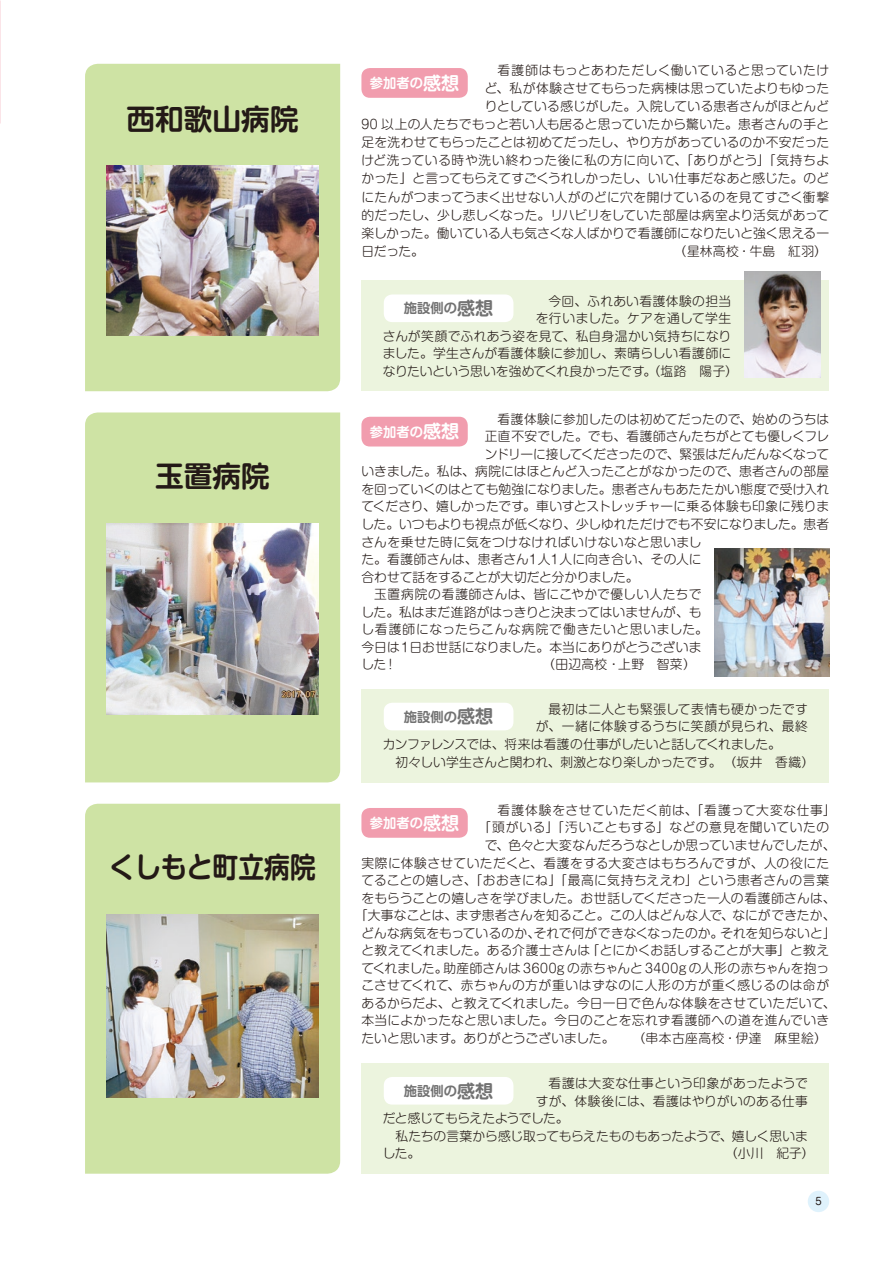
<style>
.page{position:relative;width:893px;height:1263px;background:#fff}
.page>*{position:absolute;margin:0;border:0;box-sizing:border-box;transform-origin:0 0}
.t1{font:700 28.65px "Shin M Go Pro De";color:#231916}
.t2{font:700 28.65px "Shin M Go Pro De";color:#231916;scale:.9 1}
.t3{font:700 13.35px "Shin M Go Pro De";color:#fff}
.t4{font:700 13.35px "Shin M Go Pro De";color:#727272}
.t5{font:300 12.75px "Shin M Go Pro";letter-spacing:.01em;color:#231916}
.t6{font:300 12.75px "Shin M Go Pro";letter-spacing:.03em;color:#231916}
.t7{font:300 12.75px "Shin M Go Pro";letter-spacing:-.01em;color:#231916}
.t8{font:300 12.75px "Shin M Go Pro";letter-spacing:.035em;color:#231916}
.t9{font:300 12.75px "Shin M Go Pro";letter-spacing:.05em;color:#231916}
.t10{font:300 12.75px "Shin M Go Pro";letter-spacing:-.03em;color:#231916}
.t11{font:300 12.75px "Shin M Go Pro";letter-spacing:-.015em;color:#231916}
.t12{font:300 12.75px "Shin M Go Pro";letter-spacing:-.02em;color:#231916}
.t13{font:300 12.75px "Shin M Go Pro";letter-spacing:.045em;color:#231916}
.t14{font:300 12.75px "Shin M Go Pro";letter-spacing:.055em;color:#231916}
.t15{font:10.2px "Shin M Go Pro";color:#231916}
.s1{font-size:18px}
</style>
<div class="page">
<div style="left:808px;top:1191px;width:21px;height:21px;background:#dff2fc;border-radius:50%"></div>
<div style="left:85px;top:64px;width:255px;height:327px;background:#cee3a4"></div>
<img style="left:106px;top:166px;width:213px;height:170px">
<div style="left:361px;top:68px;width:107px;height:30px;background:#f19dae;border-radius:9px"></div>
<div style="left:361px;top:281px;width:468px;height:110px;background:#ecf4de"></div>
<div style="left:384px;top:294px;width:129px;height:28px;background:#fff;border-radius:9px"></div>
<div style="left:361px;top:1063px;width:468px;height:111px;background:#ecf4de"></div>
<div style="left:384px;top:1077px;width:129px;height:27px;background:#fff;border-radius:9px"></div>
<div style="left:85px;top:804px;width:255px;height:370px;background:#cee3a4"></div>
<img style="left:106px;top:914px;width:213px;height:183px">
<div style="left:361px;top:808px;width:107px;height:30px;background:#f19dae;border-radius:9px"></div>
<div style="left:361px;top:417px;width:107px;height:29px;background:#f19dae;border-radius:9px"></div>
<div style="left:361px;top:689px;width:468px;height:93px;background:#ecf4de"></div>
<div style="left:384px;top:703px;width:129px;height:27px;background:#fff;border-radius:9px"></div>
<div style="left:85px;top:412px;width:255px;height:370px;background:#cee3a4"></div>
<img style="left:714px;top:549px;width:115px;height:127px">
<img style="left:106px;top:523px;width:213px;height:191px">
<img style="left:744px;top:271px;width:77px;height:106px">
<h1 class="t1" style="left:126px;top:96px;width:174px">西和歌山病院</h1>
<h1 class="t1" style="left:155px;top:453px;width:116px">玉置病院</h1>
<h1 class="t2" style="left:109px;top:844px;width:231px">くしもと町立病院</h1>
<p class="t9" style="left:497px;top:60px;width:333px">看護師はもっとあわただしく働いていると思っていたけ</p>
<p class="t5" style="left:485px;top:78px;width:346px">ど、私が体験させてもらった病棟は思っていたよりもゆった</p>
<p class="t5" style="left:485px;top:96px;width:346px">りとしている感じがした。入院している患者さんがほとんど</p>
<p class="t5" style="left:361px;top:114px;width:469px">90 以上の人たちでもっと若い人も居ると思っていたから驚いた。患者さんの手と</p>
<p class="t7" style="left:361px;top:132px;width:469px">足を洗わせてもらったことは初めてだったし、やり方があっているのか不安だった</p>
<p class="t8" style="left:361px;top:150px;width:469px">けど洗っている時や洗い終わった後に私の方に向いて、「ありがとう」「気持ちよ</p>
<p class="t7" style="left:361px;top:168px;width:469px">かった」と言ってもらえてすごくうれしかったし、いい仕事だなあと感じた。のど</p>
<p class="t5" style="left:361px;top:186px;width:469px">にたんがつまってうまく出せない人がのどに穴を開けているのを見てすごく衝撃</p>
<p class="t7" style="left:361px;top:205px;width:469px">的だったし、少し悲しくなった。リハビリをしていた部屋は病室より活気があって</p>
<p class="t5" style="left:361px;top:223px;width:469px">楽しかった。働いている人も気さくな人ばかりで看護師になりたいと強く思える一</p>
<p class="t5" style="left:361px;top:241px;width:64px">日だった。</p>
<p class="t5" style="left:674px;top:241px;width:155px">（星林高校・牛島　紅羽）</p>
<p class="t3" style="left:370px;top:72px;width:91px">参加者の<span class="s1">感想</span></p>
<p class="t6" style="left:549px;top:291px;width:184px">今回、ふれあい看護体験の担当</p>
<p class="t6" style="left:536px;top:308px;width:197px">を行いました。ケアを通して学生</p>
<p class="t5" style="left:383px;top:326px;width:350px">さんが笑顔でふれあう姿を見て、私自身温かい気持ちになり</p>
<p class="t5" style="left:383px;top:343px;width:350px">ました。学生さんが看護体験に参加し、素晴らしい看護師に</p>
<p class="t5" style="left:383px;top:361px;width:357px">なりたいという思いを強めてくれ良かったです。（塩路　陽子）</p>
<p class="t4" style="left:404px;top:297px;width:91px">施設側の<span class="s1">感想</span></p>
<p class="t5" style="left:497px;top:409px;width:333px">看護体験に参加したのは初めてだったので、始めのうちは</p>
<p class="t5" style="left:485px;top:426px;width:346px">正直不安でした。でも、看護師さんたちがとても優しくフレ</p>
<p class="t10" style="left:485px;top:444px;width:346px">ンドリーに接してくださったので、緊張はだんだんなくなって</p>
<p class="t5" style="left:361px;top:461px;width:469px">いきました。私は、病院にはほとんど入ったことがなかったので、患者さんの部屋</p>
<p class="t5" style="left:361px;top:479px;width:469px">を回っていくのはとても勉強になりました。患者さんもあたたかい態度で受け入れ</p>
<p class="t5" style="left:361px;top:496px;width:469px">てくださり、嬉しかったです。車いすとストレッチャーに乗る体験も印象に残りま</p>
<p class="t5" style="left:361px;top:514px;width:469px">した。いつもよりも視点が低くなり、少しゆれただけでも不安になりました。患者</p>
<p class="t6" style="left:361px;top:531px;width:342px">さんを乗せた時に気をつけなければいけないなと思いまし</p>
<p class="t5" style="left:361px;top:549px;width:342px">た。看護師さんは、患者さん１人１人に向き合い、その人に</p>
<p class="t7" style="left:361px;top:566px;width:279px">合わせて話をすることが大切だと分かりました。</p>
<p class="t6" style="left:374px;top:584px;width:329px">玉置病院の看護師さんは、皆にこやかで優しい人たちで</p>
<p class="t5" style="left:361px;top:602px;width:342px">した。私はまだ進路がはっきりと決まってはいませんが、も</p>
<p class="t14" style="left:361px;top:619px;width:348px">し看護師になったらこんな病院で働きたいと思いました。</p>
<p class="t5" style="left:361px;top:637px;width:342px">今日は１日お世話になりました。本当にありがとうございま</p>
<p class="t5" style="left:361px;top:654px;width:37px">した！</p>
<p class="t5" style="left:523px;top:654px;width:174px">　　（田辺高校・上野　智菜）</p>
<p class="t3" style="left:370px;top:421px;width:91px">参加者の<span class="s1">感想</span></p>
<p class="t6" style="left:549px;top:699px;width:261px">最初は二人とも緊張して表情も硬かったです</p>
<p class="t5" style="left:536px;top:716px;width:274px">が、一緒に体験するうちに笑顔が見られ、最終</p>
<p class="t12" style="left:383px;top:734px;width:400px">カンファレンスでは、将来は看護の仕事がしたいと話してくれました。</p>
<p class="t5" style="left:395px;top:751px;width:420px">初々しい学生さんと関われ、刺激となり楽しかったです。（坂井　香織）</p>
<p class="t4" style="left:404px;top:706px;width:91px">施設側の<span class="s1">感想</span></p>
<p class="t9" style="left:497px;top:800px;width:340px">看護体験をさせていただく前は、「看護って大変な仕事」</p>
<p class="t13" style="left:478px;top:817px;width:352px">「頭がいる」「汚いこともする」などの意見を聞いていたの</p>
<p class="t7" style="left:485px;top:835px;width:352px">で、色々と大変なんだろうなとしか思っていませんでしたが、</p>
<p class="t6" style="left:361px;top:852px;width:469px">実際に体験させていただくと、看護をする大変さはもちろんですが、人の役にた</p>
<p class="t5" style="left:361px;top:870px;width:469px">てることの嬉しさ、「おおきにね」「最高に気持ちええわ」という患者さんの言葉</p>
<p class="t5" style="left:361px;top:887px;width:476px">をもらうことの嬉しさを学びました。お世話してくださった一人の看護師さんは、</p>
<p class="t5" style="left:355px;top:905px;width:482px">「大事なことは、まず患者さんを知ること。この人はどんな人で、なにができたか、</p>
<p class="t5" style="left:361px;top:923px;width:476px">どんな病気をもっているのか、それで何ができなくなったのか。それを知らないと」</p>
<p class="t5" style="left:361px;top:940px;width:469px">と教えてくれました。ある介護士さんは「とにかくお話しすることが大事」と教え</p>
<p class="t5" style="left:361px;top:958px;width:469px">てくれました。助産師さんは 3600g の赤ちゃんと 3400g の人形の赤ちゃんを抱っ</p>
<p class="t6" style="left:361px;top:975px;width:469px">こさせてくれて、赤ちゃんの方が重いはずなのに人形の方が重く感じるのは命が</p>
<p class="t5" style="left:361px;top:993px;width:476px">あるからだよ、と教えてくれました。今日一日で色んな体験をさせていただいて、</p>
<p class="t5" style="left:361px;top:1010px;width:469px">本当によかったなと思いました。今日のことを忘れず看護師への道を進んでいき</p>
<p class="t5" style="left:361px;top:1028px;width:254px">たいと思います。ありがとうございました。</p>
<p class="t8" style="left:633px;top:1028px;width:196px">（串本古座高校・伊達　麻里絵）</p>
<p class="t5" style="left:549px;top:1073px;width:261px">看護は大変な仕事という印象があったようで</p>
<p class="t5" style="left:536px;top:1091px;width:274px">すが、体験後には、看護はやりがいのある仕事</p>
<p class="t10" style="left:383px;top:1108px;width:188px">だと感じてもらえたようでした。</p>
<p class="t11" style="left:395px;top:1126px;width:414px">私たちの言葉から感じ取ってもらえたものもあったようで、嬉しく思いま</p>
<p class="t5" style="left:383px;top:1143px;width:39px">した。</p>
<p class="t5" style="left:725px;top:1143px;width:91px">（小川　紀子）</p>
<p class="t3" style="left:370px;top:812px;width:91px">参加者の<span class="s1">感想</span></p>
<p class="t4" style="left:404px;top:1080px;width:91px">施設側の<span class="s1">感想</span></p>
<p class="t15" style="left:815px;top:1193px;width:8px">5</p>
</div>
